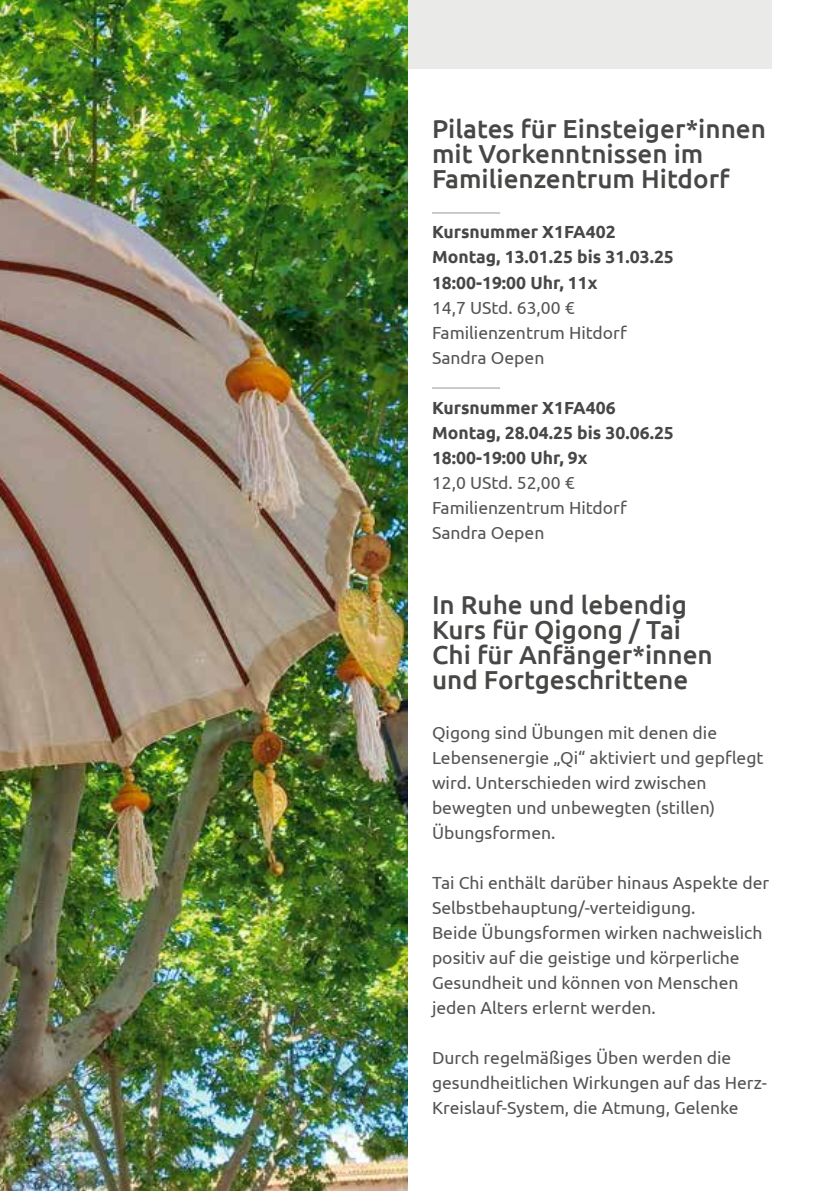
<style>
.page{position:relative;width:840px;height:1191px;background:#fff}
.page>*{position:absolute;margin:0;border:0;box-sizing:border-box;transform-origin:0 0}
.t1{font:500 26px/25px "Ubuntu";color:#474746}
.t2{font:17.6px/25px "Ubuntu";color:#545553}
.t3{font:700 17.6px/25px "Ubuntu";color:#474746}
</style>
<div class="page">
<hr style="left:432px;top:212px;width:68px;height:1px;background:#989898">
<hr style="left:432px;top:387px;width:68px;height:1px;background:#989898">
<div style="left:0;top:0;width:771px;height:68px;background:#eaeae9"></div>
<img style="left:0;top:0;width:408px;height:1191px">
<h1 class="t1" style="left:432px;top:116px;width:335px">Pilates für Einsteiger*innen mit Vorkenntnissen im<br>Familienzentrum Hitdorf</h1>
<p class="t3" style="left:432px;top:219px;width:243px">Kursnummer X1FA402<br>Montag, 13.01.25 bis 31.03.25<br>18:00-19:00 Uhr, 11x</p>
<p class="t2" style="left:432px;top:294px;width:196px">14,7 UStd. 63,00 €<br>Familienzentrum Hitdorf<br>Sandra Oepen</p>
<p class="t3" style="left:432px;top:394px;width:243px">Kursnummer X1FA406<br>Montag, 28.04.25 bis 30.06.25<br>18:00-19:00 Uhr, 9x</p>
<p class="t2" style="left:432px;top:469px;width:196px">12,0 UStd. 52,00 €<br>Familienzentrum Hitdorf<br>Sandra Oepen</p>
<h1 class="t1" style="left:432px;top:591px;width:282px">In Ruhe und lebendig<br>Kurs für Qigong / Tai<br>Chi für Anfänger*innen und Fortgeschrittene</h1>
<p class="t2" style="left:432px;top:719px;width:333px">Qigong sind Übungen mit denen die<br>Lebensenergie „Qi“ aktiviert und gepflegt wird. Unterschieden wird zwischen bewegten und unbewegten (stillen)<br>Übungsformen.</p>
<p class="t2" style="left:432px;top:869px;width:338px">Tai Chi enthält darüber hinaus Aspekte der Selbstbehauptung/-verteidigung.<br>Beide Übungsformen wirken nachweislich positiv auf die geistige und körperliche Gesundheit und können von Menschen jeden Alters erlernt werden.</p>
<p class="t2" style="left:432px;top:1044px;width:336px">Durch regelmäßiges Üben werden die gesundheitlichen Wirkungen auf das Herz-<br>Kreislauf-System, die Atmung, Gelenke</p>
</div>
